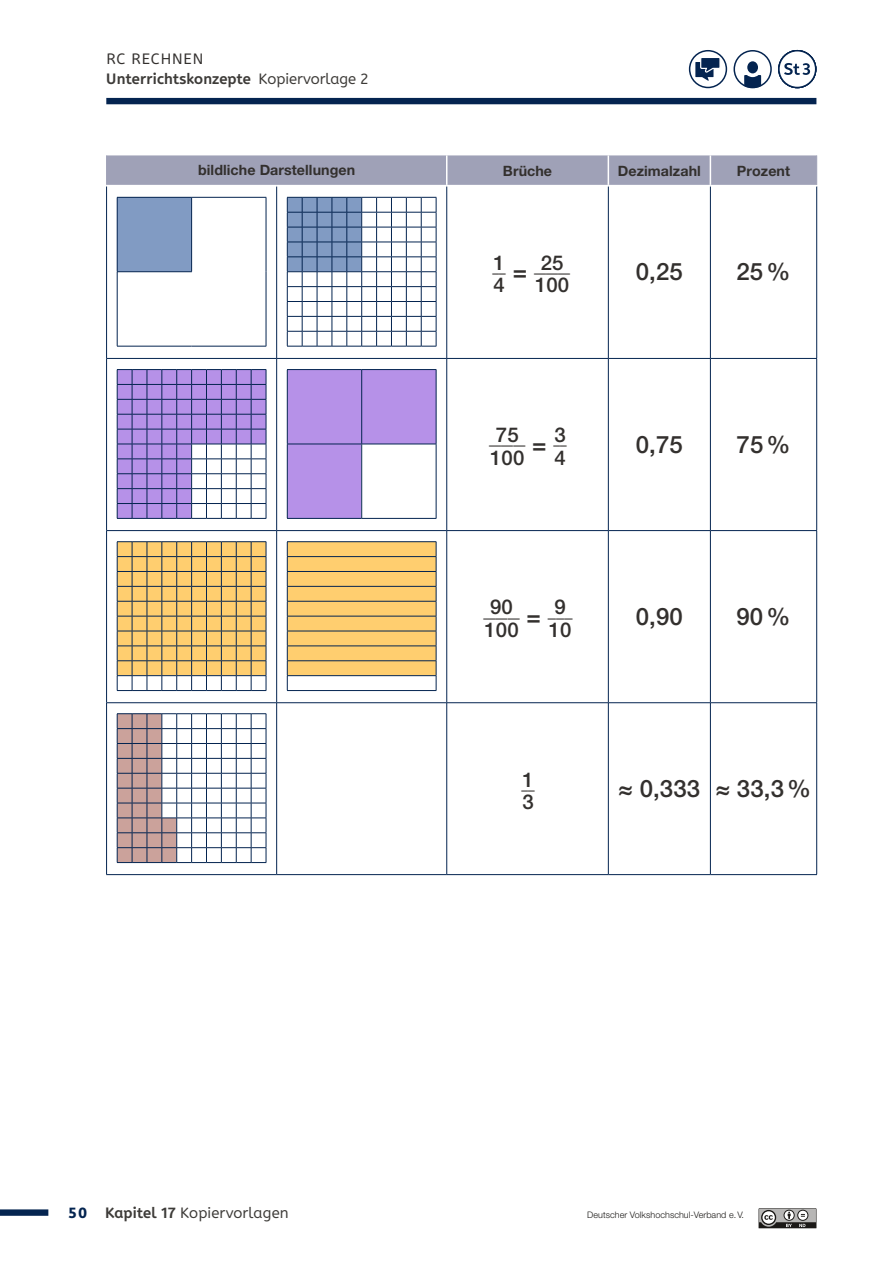
<style>
.page{position:relative;width:893px;height:1263px;background:#fff}
.page>*{position:absolute;margin:0;border:0;box-sizing:border-box;transform-origin:0 0}
.t1{font:500 24px "Helvetica Neue LT Pro";letter-spacing:.005em;color:#33302e}
.t2{font:500 20.4px/22.5px "Helvetica Neue LT Pro";letter-spacing:.005em;color:#33302e}
.t3{font:500 20.4px "Helvetica Neue LT Pro";letter-spacing:.005em;color:#33302e;scale:1.17 1}
.t4{font:500 20.4px/20.1px "Helvetica Neue LT Pro";letter-spacing:.005em;color:#33302e;scale:.65 1}
.t5{font:700 15px/20.2px "A Be Zeh EDU";letter-spacing:.01em;color:#3d3b38}
.t6{font:15px "A Be Zeh EDU";letter-spacing:.01em;color:#3d3b38}
.t7{font:700 14.25px "Helvetica Neue LT Pro";letter-spacing:.005em;color:#33302e}
.t8{font:300 9px "Helvetica Neue LT Pro";letter-spacing:.005em;color:#1b1917}
.s1{font-weight:400;color:#33302e}
.s2{font-weight:400}
.s3{font-size:24px}
.s4{font-weight:800;color:#042450}
.s5{font-weight:700}
</style>
<div class="page">
<div style="left:0;top:1209px;width:48px;height:7px;background:#042450"></div>
<div style="left:106px;top:98px;width:710px;height:6px;background:#042450"></div>
<svg style="left:759px;top:1208px;width:57px;height:20px"></svg>
<svg style="left:107px;top:155px;width:709px;height:30px;background:#a1a2b8"></svg>
<svg style="left:107px;top:186px;width:709px;height:688px"></svg>
<hr style="left:608px;top:155px;width:1px;height:30px;background:#fff">
<hr style="left:276px;top:186px;width:1px;height:172px;background:#042450">
<hr style="left:446px;top:186px;width:1px;height:172px;background:#042450">
<hr style="left:608px;top:186px;width:1px;height:172px;background:#042450">
<hr style="left:710px;top:186px;width:1px;height:172px;background:#042450">
<hr style="left:106px;top:358px;width:171px;height:1px;background:#042450">
<hr style="left:277px;top:358px;width:170px;height:1px;background:#042450">
<hr style="left:276px;top:359px;width:1px;height:171px;background:#042450">
<hr style="left:447px;top:358px;width:161px;height:1px;background:#042450">
<hr style="left:446px;top:359px;width:1px;height:171px;background:#042450">
<hr style="left:608px;top:358px;width:102px;height:1px;background:#042450">
<hr style="left:608px;top:359px;width:1px;height:171px;background:#042450">
<hr style="left:710px;top:358px;width:107px;height:1px;background:#042450">
<hr style="left:710px;top:359px;width:1px;height:171px;background:#042450">
<hr style="left:106px;top:530px;width:171px;height:1px;background:#042450">
<hr style="left:277px;top:530px;width:170px;height:1px;background:#042450">
<hr style="left:276px;top:531px;width:1px;height:171px;background:#042450">
<hr style="left:447px;top:530px;width:161px;height:1px;background:#042450">
<hr style="left:446px;top:531px;width:1px;height:171px;background:#042450">
<hr style="left:608px;top:530px;width:102px;height:1px;background:#042450">
<hr style="left:608px;top:531px;width:1px;height:171px;background:#042450">
<hr style="left:710px;top:530px;width:107px;height:1px;background:#042450">
<hr style="left:710px;top:531px;width:1px;height:171px;background:#042450">
<hr style="left:106px;top:702px;width:171px;height:1px;background:#042450">
<hr style="left:277px;top:702px;width:170px;height:1px;background:#042450">
<hr style="left:276px;top:703px;width:1px;height:171px;background:#042450">
<hr style="left:447px;top:702px;width:161px;height:1px;background:#042450">
<hr style="left:446px;top:703px;width:1px;height:171px;background:#042450">
<hr style="left:608px;top:702px;width:102px;height:1px;background:#042450">
<hr style="left:608px;top:703px;width:1px;height:171px;background:#042450">
<hr style="left:710px;top:702px;width:107px;height:1px;background:#042450">
<hr style="left:710px;top:703px;width:1px;height:171px;background:#042450">
<hr style="left:106px;top:186px;width:1px;height:172px;background:#042450">
<hr style="left:816px;top:186px;width:1px;height:172px;background:#042450">
<hr style="left:106px;top:359px;width:1px;height:171px;background:#042450">
<hr style="left:816px;top:359px;width:1px;height:171px;background:#042450">
<hr style="left:106px;top:531px;width:1px;height:171px;background:#042450">
<hr style="left:816px;top:531px;width:1px;height:171px;background:#042450">
<hr style="left:106px;top:703px;width:1px;height:171px;background:#042450">
<hr style="left:816px;top:703px;width:1px;height:171px;background:#042450">
<hr style="left:106px;top:874px;width:171px;height:1px;background:#042450">
<hr style="left:277px;top:874px;width:170px;height:1px;background:#042450">
<hr style="left:447px;top:874px;width:161px;height:1px;background:#042450">
<hr style="left:608px;top:874px;width:102px;height:1px;background:#042450">
<hr style="left:710px;top:874px;width:107px;height:1px;background:#042450">
<hr style="left:710px;top:155px;width:1px;height:30px;background:#fff">
<hr style="left:816px;top:155px;width:1px;height:30px;background:#9fa1b7">
<hr style="left:106px;top:155px;width:1px;height:30px;background:#9fa1b7">
<hr style="left:446px;top:155px;width:1px;height:30px;background:#fff">
<svg style="left:118px;top:198px;width:148px;height:148px"></svg>
<hr style="left:192px;top:346px;width:74px;height:1px;background:#042450">
<hr style="left:117px;top:197px;width:75px;height:1px;background:#042450">
<hr style="left:117px;top:198px;width:1px;height:73px;background:#042450">
<hr style="left:192px;top:197px;width:74px;height:1px;background:#042450">
<hr style="left:191px;top:198px;width:1px;height:73px;background:#042450">
<hr style="left:266px;top:198px;width:1px;height:74px;background:#042450">
<hr style="left:266px;top:272px;width:1px;height:74px;background:#042450">
<hr style="left:117px;top:271px;width:75px;height:1px;background:#042450">
<hr style="left:117px;top:272px;width:1px;height:74px;background:#042450">
<hr style="left:117px;top:346px;width:75px;height:1px;background:#042450">
<svg style="left:287px;top:197px;width:150px;height:150px"></svg>
<svg style="left:117px;top:369px;width:150px;height:150px"></svg>
<div style="left:288px;top:370px;width:148px;height:148px;background:#b691e8"></div>
<div style="left:362px;top:444px;width:74px;height:74px;background:#fff"></div>
<hr style="left:436px;top:444px;width:1px;height:74px;background:#042450">
<hr style="left:362px;top:518px;width:74px;height:1px;background:#042450">
<hr style="left:287px;top:369px;width:75px;height:1px;background:#042450">
<hr style="left:287px;top:370px;width:1px;height:74px;background:#042450">
<hr style="left:287px;top:444px;width:1px;height:74px;background:#042450">
<hr style="left:361px;top:444px;width:1px;height:74px;background:#042450">
<hr style="left:287px;top:518px;width:75px;height:1px;background:#042450">
<hr style="left:362px;top:369px;width:74px;height:1px;background:#042450">
<hr style="left:361px;top:370px;width:1px;height:74px;background:#042450">
<hr style="left:436px;top:370px;width:1px;height:74px;background:#042450">
<hr style="left:362px;top:444px;width:74px;height:1px;background:#042450">
<hr style="left:287px;top:444px;width:75px;height:1px;background:#042450">
<svg style="left:117px;top:541px;width:150px;height:150px;background:#d9b876"></svg>
<hr style="left:287px;top:690px;width:149px;height:1px;background:#042450">
<hr style="left:287px;top:541px;width:149px;height:1px;background:#042450">
<svg style="left:287px;top:542px;width:150px;height:148px;background:#f7cd7c"></svg>
<hr style="left:287px;top:675px;width:149px;height:1px;background:#042450">
<hr style="left:287px;top:660px;width:149px;height:1px;background:#042450">
<hr style="left:287px;top:646px;width:149px;height:1px;background:#042450">
<hr style="left:287px;top:631px;width:149px;height:1px;background:#042450">
<hr style="left:287px;top:616px;width:149px;height:1px;background:#042450">
<hr style="left:287px;top:601px;width:149px;height:1px;background:#042450">
<hr style="left:287px;top:586px;width:149px;height:1px;background:#042450">
<hr style="left:287px;top:571px;width:149px;height:1px;background:#042450">
<hr style="left:287px;top:556px;width:149px;height:1px;background:#042450">
<svg style="left:117px;top:713px;width:150px;height:150px"></svg>
<div style="left:778px;top:50px;width:38px;height:38px;background:#042450;border-radius:50%"></div>
<div style="left:779px;top:51px;width:37px;height:36px;background:#fff;border-radius:50%"></div>
<div style="left:778px;top:50px;width:38px;height:38px;border:2px solid #042450;border-radius:50%"></div>
<svg style="left:784px;top:63px;width:26px;height:12px"></svg>
<div style="left:747px;top:61px;width:11px;height:12px;background:#042450;border-radius:50%"></div>
<svg style="left:744px;top:75px;width:17px;height:13px"></svg>
<div style="left:733px;top:50px;width:39px;height:38px;border:2px solid #042450;border-radius:50%"></div>
<div style="left:689px;top:50px;width:38px;height:38px;border:2px solid #042450;border-radius:50%"></div>
<svg style="left:695px;top:56px;width:26px;height:25px"></svg>
<p class="t5" style="left:106px;top:49px;width:263px"><span class="s1">RC RECHNEN<br></span>Unterrichtskonzepte <span class="s2">Kopiervorlage 2</span></p>
<p class="t7" style="left:198px;top:161px;width:159px">bildliche Darstellungen</p>
<p class="t7" style="left:503px;top:162px;width:51px">Brüche</p>
<p class="t7" style="left:618px;top:162px;width:84px">Dezimalzahl</p>
<p class="t7" style="left:737px;top:162px;width:55px">Prozent</p>
<h2 class="t2" style="left:535px;top:251px;width:36px">25<br>100</h2>
<h1 class="t1" style="left:636px;top:257px;width:49px">0,25</h1>
<h1 class="t1" style="left:736px;top:257px;width:56px">25%</h1>
<h2 class="t4" style="left:493px;top:255px;width:121px">_ _1 <span class="s3">=</span> ___<br>4</h2>
<h2 class="t3" style="left:489px;top:425px;width:68px">___ <span class="s3">=</span> _ _3</h2>
<h2 class="t2" style="left:490px;top:423px;width:36px">75<br>100</h2>
<h2 class="t2" style="left:554px;top:446px;width:13px">4</h2>
<h2 class="t3" style="left:483px;top:597px;width:78px">___ <span class="s3">=</span> ___9</h2>
<h2 class="t2" style="left:484px;top:595px;width:36px">90<br>100</h2>
<h2 class="t2" style="left:549px;top:618px;width:24px">10</h2>
<h1 class="t1" style="left:636px;top:430px;width:49px">0,75</h1>
<h1 class="t1" style="left:736px;top:430px;width:56px">75%</h1>
<h1 class="t1" style="left:636px;top:602px;width:49px">0,90</h1>
<h1 class="t1" style="left:736px;top:602px;width:56px">90%</h1>
<h2 class="t4" style="left:521px;top:771px;width:22px">_ _1<br>3</h2>
<h1 class="t1" style="left:618px;top:774px;width:194px">≈ 0,333 ≈ 33,3%</h1>
<p class="t6" style="left:68px;top:1203px;width:222px"><span class="s4">50</span> <span class="s5">Kapitel 17</span> Kopiervorlagen</p>
<p class="t8" style="left:587px;top:1209px;width:158px">Deutscher Volkshochschul-Verband e.V.</p>
</div>
